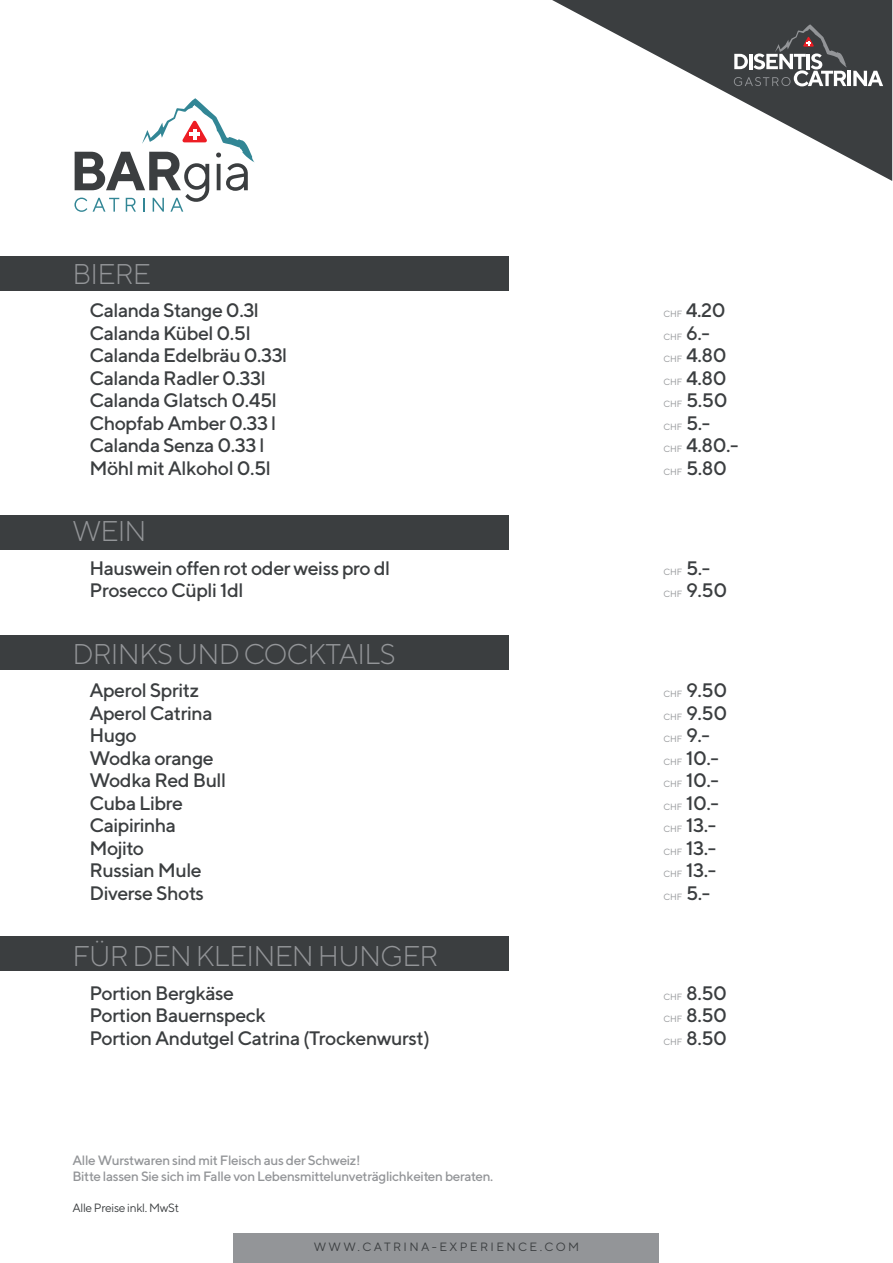
<style>
.page{position:relative;width:893px;height:1263px;background:#fff}
.page>*{position:absolute;margin:0;border:0;box-sizing:border-box;transform-origin:0 0}
.t1{font:300 28.5px "TT Norms";letter-spacing:-.025em;color:#939598}
.t2{font:500 19.5px "TT Norms";letter-spacing:-.025em;color:#3b3e40}
.t3{font:500 13.5px/16.2px "TT Norms";letter-spacing:-.025em;color:#939598}
.t4{font:12px "TT Norms";letter-spacing:.2em;color:#3b3e40}
.t5{font:12px "TT Norms";letter-spacing:-.025em;color:#3b3e40}
.t6{font:9px "TT Norms";color:#939598}
.s1{font-weight:400;font-size:9px;color:#939598}
.s2{font-weight:500;font-size:19.5px;color:#3b3e40}
</style>
<div class="page">
<div style="left:0;top:636px;width:509px;height:34px;background:#3b3e40"></div>
<div style="left:0;top:515px;width:509px;height:34px;background:#3b3e40"></div>
<div style="left:0;top:257px;width:509px;height:34px;background:#3b3e40"></div>
<div style="left:0;top:936px;width:509px;height:34px;background:#3b3e40"></div>
<svg style="left:74px;top:98px;width:180px;height:114px"></svg>
<div style="left:234px;top:1233px;width:425px;height:30px;background:#939598"></div>
<svg style="left:552px;top:0;width:340px;height:181px"></svg>
<hr style="left:848px;top:71px;width:3px;height:15px;background:#fff">
<svg style="left:853px;top:71px;width:30px;height:15px"></svg>
<svg style="left:734px;top:24px;width:113px;height:62px;background:#636466"></svg>
<h1 class="t1" style="left:72px;top:257px;width:80px">BIERE</h1>
<p class="t2" style="left:89px;top:298px;width:171px">Calanda Stange 0.3l</p>
<p class="t2" style="left:663px;top:298px;width:64px"><span class="s1">CHF</span> 4.20</p>
<p class="t2" style="left:89px;top:321px;width:163px">Calanda Kübel 0.5l</p>
<p class="t6" style="left:663px;top:331px;width:48px">CHF <span class="s2">6.-</span></p>
<p class="t2" style="left:89px;top:343px;width:200px">Calanda Edelbräu 0.33l</p>
<p class="t2" style="left:663px;top:343px;width:65px"><span class="s1">CHF</span> 4.80</p>
<p class="t2" style="left:89px;top:366px;width:178px">Calanda Radler 0.33l</p>
<p class="t2" style="left:663px;top:366px;width:65px"><span class="s1">CHF</span> 4.80</p>
<p class="t2" style="left:89px;top:388px;width:189px">Calanda Glatsch 0.45l</p>
<p class="t2" style="left:663px;top:388px;width:66px"><span class="s1">CHF</span> 5.50</p>
<p class="t2" style="left:89px;top:411px;width:188px">Chopfab Amber 0.33 l</p>
<p class="t6" style="left:663px;top:421px;width:48px">CHF <span class="s2">5.-</span></p>
<p class="t2" style="left:89px;top:433px;width:177px">Calanda Senza 0.33 l</p>
<p class="t2" style="left:663px;top:433px;width:77px"><span class="s1">CHF</span> 4.80.-</p>
<p class="t2" style="left:89px;top:456px;width:183px">Möhl mit Alkohol 0.5l</p>
<p class="t2" style="left:663px;top:456px;width:65px"><span class="s1">CHF</span> 5.80</p>
<h1 class="t1" style="left:72px;top:514px;width:76px">WEIN</h1>
<p class="t2" style="left:89px;top:556px;width:302px">Hauswein offen rot oder weiss pro dl</p>
<p class="t6" style="left:663px;top:566px;width:48px">CHF <span class="s2">5.-</span></p>
<p class="t2" style="left:89px;top:578px;width:156px">Prosecco Cüpli 1dl</p>
<p class="t2" style="left:663px;top:578px;width:65px"><span class="s1">CHF</span> 9.50</p>
<h1 class="t1" style="left:72px;top:636px;width:325px">DRINKS UND COCKTAILS</h1>
<p class="t2" style="left:89px;top:678px;width:111px">Aperol Spritz</p>
<p class="t2" style="left:663px;top:678px;width:65px"><span class="s1">CHF</span> 9.50</p>
<p class="t2" style="left:89px;top:701px;width:125px">Aperol Catrina</p>
<p class="t2" style="left:663px;top:701px;width:65px"><span class="s1">CHF</span> 9.50</p>
<p class="t2" style="left:89px;top:723px;width:49px">Hugo</p>
<p class="t6" style="left:663px;top:733px;width:48px">CHF <span class="s2">9.-</span></p>
<p class="t2" style="left:89px;top:746px;width:126px">Wodka orange</p>
<p class="t2" style="left:663px;top:746px;width:57px"><span class="s1">CHF</span> 10.-</p>
<p class="t2" style="left:89px;top:768px;width:138px">Wodka Red Bull</p>
<p class="t2" style="left:663px;top:768px;width:57px"><span class="s1">CHF</span> 10.-</p>
<p class="t2" style="left:89px;top:791px;width:95px">Cuba Libre</p>
<p class="t2" style="left:663px;top:791px;width:57px"><span class="s1">CHF</span> 10.-</p>
<p class="t2" style="left:89px;top:813px;width:88px">Caipirinha</p>
<p class="t2" style="left:663px;top:813px;width:54px"><span class="s1">CHF</span> 13.-</p>
<p class="t2" style="left:89px;top:836px;width:56px">Mojito</p>
<p class="t2" style="left:663px;top:836px;width:54px"><span class="s1">CHF</span> 13.-</p>
<p class="t2" style="left:89px;top:858px;width:114px">Russian Mule</p>
<p class="t2" style="left:663px;top:858px;width:54px"><span class="s1">CHF</span> 13.-</p>
<p class="t2" style="left:89px;top:881px;width:116px">Diverse Shots</p>
<p class="t6" style="left:663px;top:891px;width:48px">CHF <span class="s2">5.-</span></p>
<h1 class="t1" style="left:72px;top:939px;width:368px">FÜR DEN KLEINEN HUNGER</h1>
<p class="t2" style="left:89px;top:981px;width:146px">Portion Bergkäse</p>
<p class="t2" style="left:663px;top:981px;width:65px"><span class="s1">CHF</span> 8.50</p>
<p class="t2" style="left:89px;top:1003px;width:178px">Portion Bauernspeck</p>
<p class="t2" style="left:663px;top:1003px;width:65px"><span class="s1">CHF</span> 8.50</p>
<p class="t2" style="left:89px;top:1026px;width:342px">Portion Andutgel Catrina (Trockenwurst)</p>
<p class="t2" style="left:663px;top:1026px;width:65px"><span class="s1">CHF</span> 8.50</p>
<p class="t3" style="left:72px;top:1152px;width:422px">Alle Wurstwaren sind mit Fleisch aus der Schweiz!<br>Bitte lassen Sie sich im Falle von Lebensmittelunveträglichkeiten beraten.</p>
<p class="t5" style="left:72px;top:1200px;width:108px">Alle Preise inkl. MwSt</p>
<p class="t4" style="left:314px;top:1240px;width:267px">WWW.CATRINA-EXPERIENCE.COM</p>
</div>
